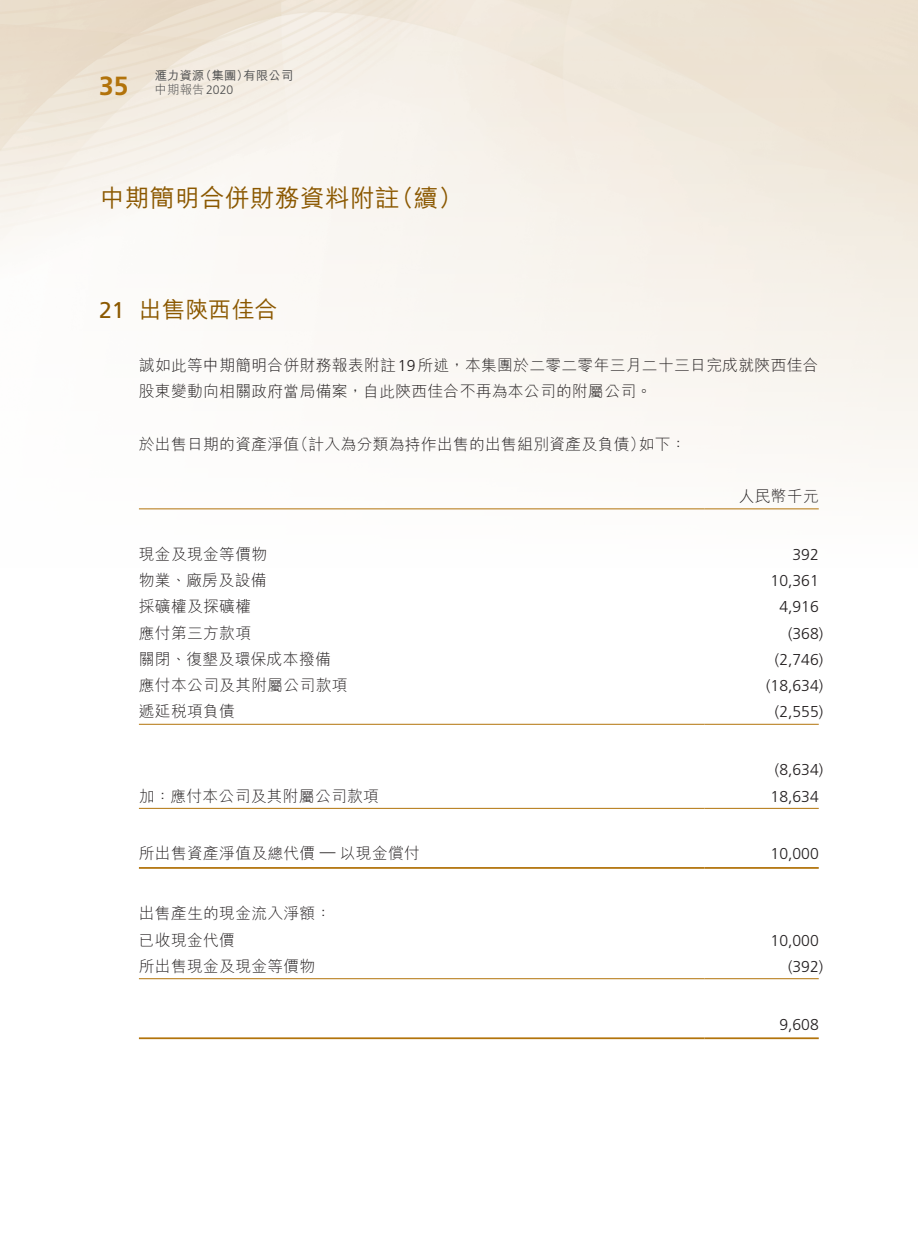
<style>
.page{position:relative;width:918px;height:1241px;background:#fff}
.page>*{position:absolute;margin:0;border:0;box-sizing:border-box;transform-origin:0 0}
.t1{font:700 26.25px "Frutiger LT Std";color:#b2730b}
.t2{font:500 24.5px "M Hei HK";letter-spacing:.02em;color:#8b5800}
._01_H1{font:500 22.75px "M Hei HK";letter-spacing:.02em;color:#8b5800}
._01_H1-2{font:22.75px "Frutiger LT Std";color:#8b5800}
._50_Table_txt{font:300 15.75px "M Hei HK";letter-spacing:.02em;color:#231f20}
._00_txt{font:300 15.75px/26.2px "M Hei HK";letter-spacing:.02em;color:#231f20}
._50_Table_txt-2{font:300 15.75px "Frutiger LT Std";color:#231f20}
.t3{font:500 12.25px/14px "M Hei HK";letter-spacing:.02em;color:#4b4c4d}
.s1{font-weight:300}
.s2{font-family:"Frutiger LT Std";font-weight:300}
.s3{font-family:"Frutiger LT Std"}
</style>
<div class="page">
<img style="left:0;top:0;width:918px;height:809px">
<hr style="left:139px;top:508px;width:565px;height:1px;background:#b2730b">
<hr style="left:704px;top:508px;width:114px;height:1px;background:#b2730b">
<hr style="left:139px;top:723px;width:565px;height:1px;background:#b2730b">
<hr style="left:704px;top:723px;width:114px;height:1px;background:#b2730b">
<hr style="left:139px;top:807px;width:565px;height:1px;background:#b2730b">
<hr style="left:704px;top:807px;width:114px;height:1px;background:#b2730b">
<hr style="left:139px;top:866px;width:565px;height:2px;background:#b2730b">
<hr style="left:704px;top:866px;width:114px;height:2px;background:#b2730b">
<hr style="left:139px;top:978px;width:565px;height:1px;background:#b2730b">
<hr style="left:704px;top:978px;width:114px;height:1px;background:#b2730b">
<hr style="left:139px;top:1037px;width:565px;height:1px;background:#b2730b">
<hr style="left:704px;top:1037px;width:114px;height:1px;background:#b2730b">
<h1 class="t1" style="left:99px;top:70px;width:31px">35</h1>
<p class="t3" style="left:199px;top:67px;width:51px">（集團）</p>
<p class="t3" style="left:243px;top:67px;width:51px">有限公司</p>
<p class="t3" style="left:155px;top:67px;width:80px">滙力資源<br><span class="s1">中期報告</span><span class="s2">2020</span></p>
<h2 class="t2" style="left:100px;top:180px;width:301px">中期簡明合併財務資料附註</h2>
<h2 class="t2" style="left:389px;top:180px;width:75px">（續(</h2>
<p class="_01_H1-2" style="left:99px;top:297px;width:27px">21</p>
<p class="_01_H1" style="left:139px;top:293px;width:140px">出售陝西佳合</p>
<p class="_00_txt" style="left:139px;top:351px;width:681px">誠如此等中期簡明合併財務報表附註<span class="s3">19</span>所述，本集團於二零二零年三月二十三日完成就陝西佳合股東變動向相關政府當局備案，自此陝西佳合不再為本公司的附屬公司。</p>
<p class="_00_txt" style="left:638px;top:430px;width:49px">如下：</p>
<p class="_00_txt" style="left:293px;top:430px;width:354px">（計入為分類為持作出售的出售組別資產及負債）</p>
<p class="_00_txt" style="left:139px;top:430px;width:162px">於出售日期的資產淨值</p>
<p class="_50_Table_txt" style="left:738px;top:488px;width:82px">人民幣千元</p>
<p class="_50_Table_txt" style="left:139px;top:546px;width:130px">現金及現金等價物</p>
<p class="_50_Table_txt-2" style="left:792px;top:545px;width:28px">392</p>
<p class="_50_Table_txt" style="left:139px;top:572px;width:129px">物業、廠房及設備</p>
<p class="_50_Table_txt-2" style="left:770px;top:571px;width:50px">10,361</p>
<p class="_50_Table_txt" style="left:139px;top:598px;width:114px">採礦權及探礦權</p>
<p class="_50_Table_txt-2" style="left:779px;top:598px;width:41px">4,916</p>
<p class="_50_Table_txt" style="left:139px;top:624px;width:114px">應付第三方款項</p>
<p class="_50_Table_txt-2" style="left:788px;top:624px;width:37px">)368(</p>
<p class="_50_Table_txt" style="left:139px;top:651px;width:193px">關閉、復墾及環保成本撥備</p>
<p class="_50_Table_txt-2" style="left:775px;top:650px;width:50px">)2,746(</p>
<p class="_50_Table_txt" style="left:139px;top:677px;width:210px">應付本公司及其附屬公司款項</p>
<p class="_50_Table_txt-2" style="left:766px;top:676px;width:58px">)18,634(</p>
<p class="_50_Table_txt" style="left:139px;top:703px;width:98px">遞延稅項負債</p>
<p class="_50_Table_txt-2" style="left:775px;top:703px;width:50px">)2,555(</p>
<p class="_50_Table_txt" style="left:139px;top:787px;width:242px">加：應付本公司及其附屬公司款項</p>
<p class="_50_Table_txt-2" style="left:775px;top:760px;width:50px">)8,634(</p>
<p class="_50_Table_txt-2" style="left:770px;top:787px;width:50px">18,634</p>
<p class="_50_Table_txt" style="left:340px;top:845px;width:82px">以現金償付</p>
<p class="_50_Table_txt" style="left:139px;top:845px;width:178px">所出售資產淨值及總代價</p>
<p class="_50_Table_txt-2" style="left:320px;top:842px;width:17px">—</p>
<p class="_50_Table_txt-2" style="left:770px;top:844px;width:50px">10,000</p>
<p class="_50_Table_txt" style="left:139px;top:905px;width:194px">出售產生的現金流入淨額：</p>
<p class="_50_Table_txt" style="left:139px;top:931px;width:98px">已收現金代價</p>
<p class="_50_Table_txt-2" style="left:770px;top:931px;width:50px">10,000</p>
<p class="_50_Table_txt" style="left:139px;top:957px;width:178px">所出售現金及現金等價物</p>
<p class="_50_Table_txt-2" style="left:788px;top:957px;width:37px">)392(</p>
<p class="_50_Table_txt-2" style="left:779px;top:1015px;width:41px">9,608</p>
</div>
